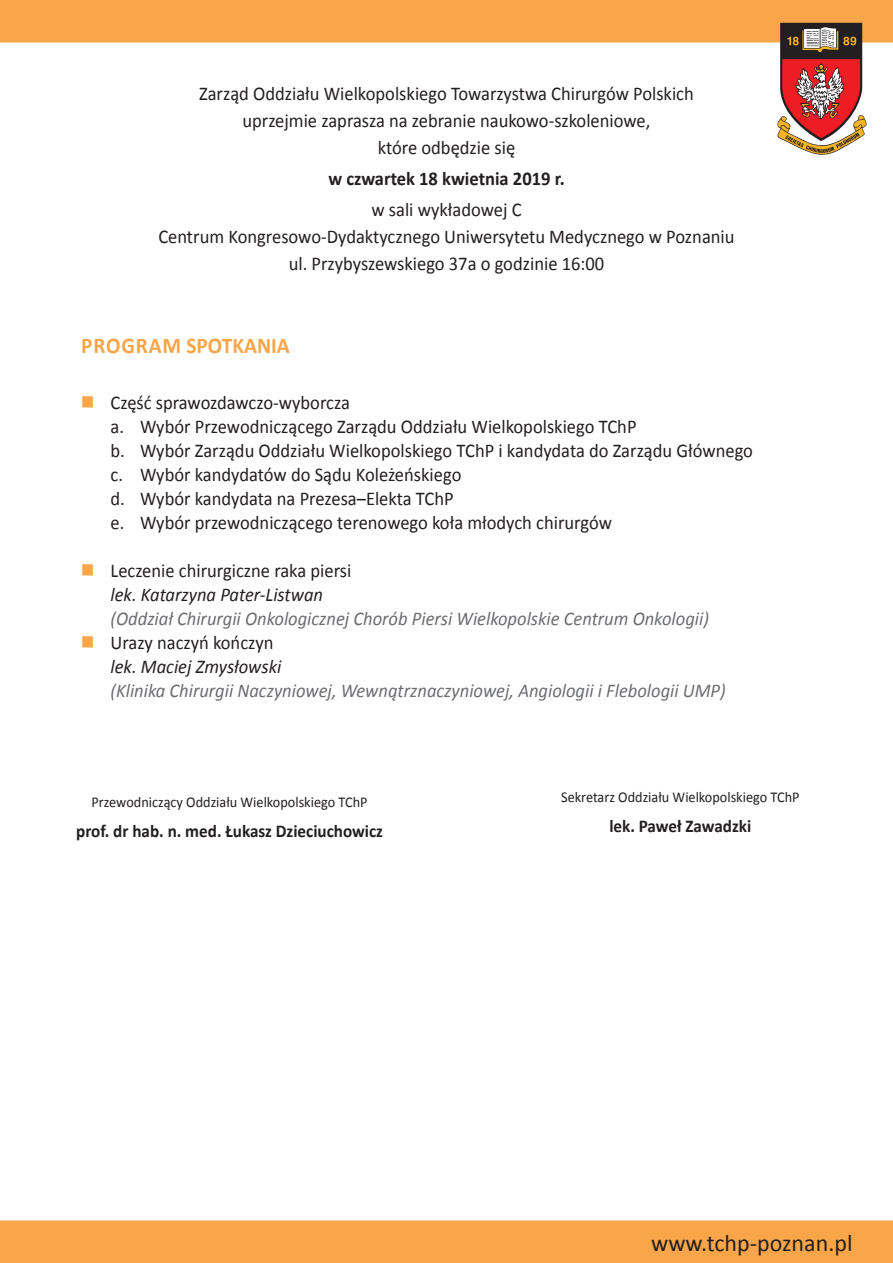
<style>
.page{position:relative;width:893px;height:1263px;background:#fff}
.page>*{position:absolute;margin:0;border:0;box-sizing:border-box;transform-origin:0 0}
.t1{font:24px "Calibri";color:#231f20}
.t2{font:700 22.5px "Calibri";color:#f9a64a;scale:.95 1}
.tytuł{font:19.5px/27px "Calibri";color:#231f20;text-align:center;scale:.95 1}
.ośrodek{font:italic 19.5px "Calibri";color:#6c6d70;scale:.95 1}
.autor{font:italic 19.5px "Calibri";color:#231f20;scale:.95 1}
.t3{font:700 19.5px "Calibri";color:#231f20;scale:.95 1}
.t4{font:700 18px "Calibri";color:#231f20;scale:.95 1}
.t5{font:15px "Calibri";color:#231f20;scale:.95 1}
.s1{color:#f9a64a}
</style>
<div class="page">
<div style="left:1px;top:1221px;width:891px;height:41px;background:#f9a64a"></div>
<div style="left:0;top:1220px;width:893px;height:43px;border:2px solid #f9a64a"></div>
<div style="left:1px;top:1px;width:891px;height:41px;background:#f9a64a"></div>
<div style="left:0;top:0;width:893px;height:43px;border:2px solid #f9a64a"></div>
<svg style="left:777px;top:23px;width:89px;height:132px"></svg>
<p class="tytuł" style="left:199px;top:80px;width:522px">Zarząd Oddziału Wielkopolskiego Towarzystwa Chirurgów Polskich</p>
<p class="tytuł" style="left:242px;top:107px;width:431px">uprzejmie zaprasza na zebranie naukowo-szkoleniowe,</p>
<p class="tytuł" style="left:378px;top:134px;width:146px">które odbędzie się</p>
<p class="t3" style="left:328px;top:166px;width:250px">w czwartek 18 kwietnia 2019 r.</p>
<p class="tytuł" style="left:158px;top:196px;width:608px">w sali wykładowej C<br>Centrum Kongresowo-Dydaktycznego Uniwersytetu Medycznego w Poznaniu</p>
<p class="tytuł" style="left:289px;top:250px;width:334px">ul. Przybyszewskiego 37a o godzinie 16:00</p>
<p class="t2" style="left:81px;top:331px;width:221px">PROGRAM SPOTKANIA</p>
<p class="tytuł" style="left:81px;top:389px;width:285px"><span class="s1">■</span> Część sprawozdawczo-wyborcza</p>
<p class="tytuł" style="left:111px;top:413px;width:555px">a. Wybór Przewodniczącego Zarządu Oddziału Wielkopolskiego TChP</p>
<p class="tytuł" style="left:111px;top:437px;width:678px">b. Wybór Zarządu Oddziału Wielkopolskiego TChP i kandydata do Zarządu Głównego</p>
<p class="tytuł" style="left:111px;top:461px;width:371px">c. Wybór kandydatów do Sądu Koleżeńskiego</p>
<p class="tytuł" style="left:111px;top:485px;width:363px">d. Wybór kandydata na Prezesa–Elekta TChP</p>
<p class="tytuł" style="left:111px;top:509px;width:529px">e. Wybór przewodniczącego terenowego koła młodych chirurgów</p>
<p class="tytuł" style="left:81px;top:557px;width:286px"><span class="s1">■</span> Leczenie chirurgiczne raka piersi</p>
<p class="autor" style="left:111px;top:582px;width:225px">lek. Katarzyna Pater-Listwan</p>
<p class="ośrodek" style="left:111px;top:606px;width:631px">(Oddział Chirurgii Onkologicznej Chorób Piersi Wielkopolskie Centrum Onkologii)</p>
<p class="tytuł" style="left:81px;top:629px;width:204px"><span class="s1">■</span> Urazy naczyń kończyn</p>
<p class="autor" style="left:111px;top:654px;width:181px">lek. Maciej Zmysłowski</p>
<p class="ośrodek" style="left:111px;top:678px;width:649px">(Klinika Chirurgii Naczyniowej, Wewnątrznaczyniowej, Angiologii i Flebologii UMP)</p>
<p class="t5" style="left:92px;top:792px;width:292px">Przewodniczący Oddziału Wielkopolskiego TChP</p>
<p class="t4" style="left:76px;top:820px;width:325px">prof. dr hab. n. med. Łukasz Dzieciuchowicz</p>
<p class="t5" style="left:561px;top:788px;width:253px">Sekretarz Oddziału Wielkopolskiego TChP</p>
<p class="t4" style="left:609px;top:815px;width:151px">lek. Paweł Zawadzki</p>
<p class="t1" style="left:651px;top:1227px;width:203px">www.tchp-poznan.pl</p>
</div>
